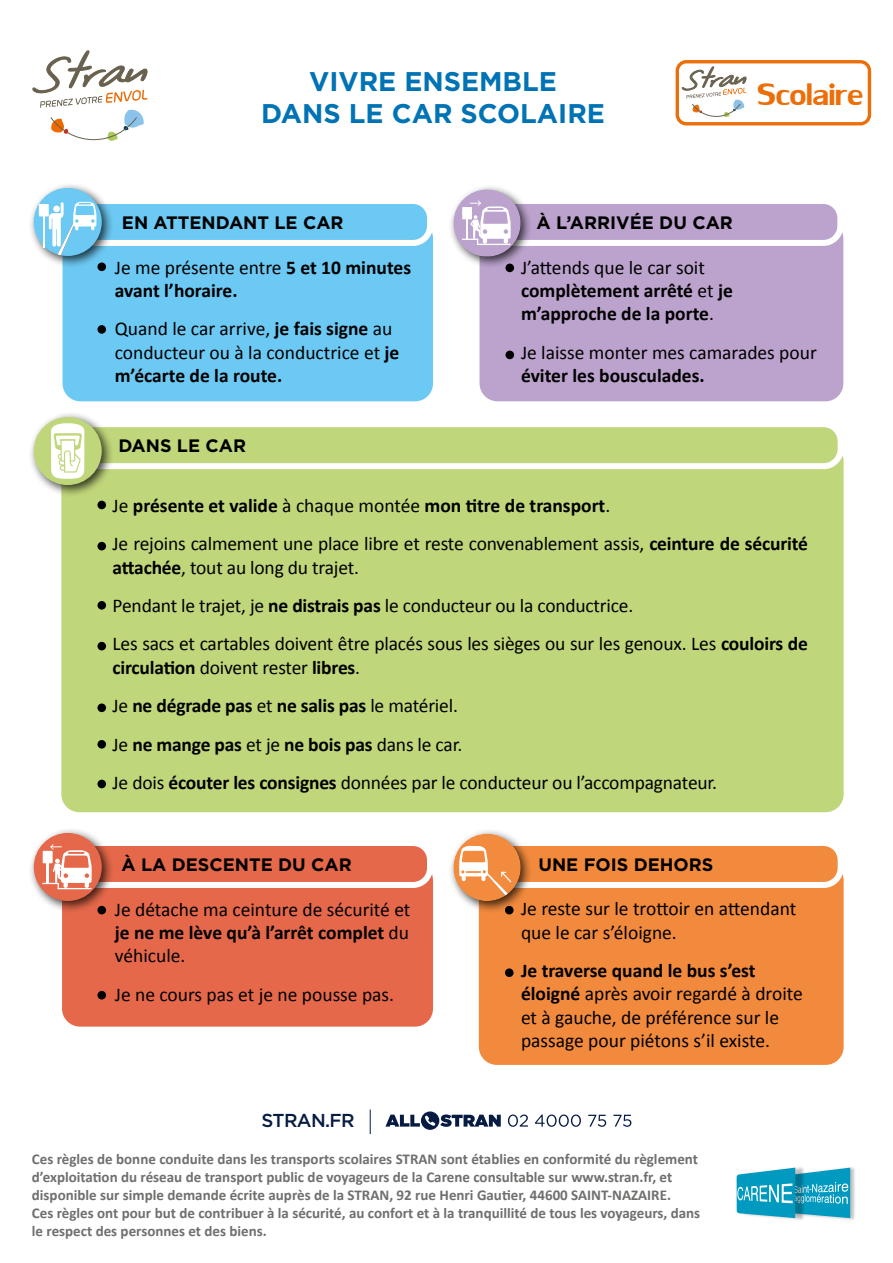
<style>
.page{position:relative;width:893px;height:1263px;background:#fff}
.page>*{position:absolute;margin:0;border:0;box-sizing:border-box;transform-origin:0 0}
.t1{font:46.2px "Lily UPC";color:#eb6e08;scale:1.04 1}
.t2{font:700 27px/32.4px "Gotham";color:#0073b4;text-align:center}
.t3{font:19.5px/23.4px "Calibri";letter-spacing:-.01em;color:#000}
.t4{font:700 19.5px/23.4px "Calibri";color:#000}
.t5{font:500 18.75px "Gotham";letter-spacing:-.035em;color:#061b42}
.t6{font:700 18px "Gotham";color:#000}
.t7{font:700 15px/18px "Calibri";color:#6f6f6e}
.s1{font-weight:400}
.s2{font-weight:700}
</style>
<div class="page">
<svg style="left:33px;top:51px;width:114px;height:90px"></svg>
<div style="left:676px;top:60px;width:195px;height:65px;border:3px solid #eb6e08;border-radius:9px"></div>
<svg style="left:682px;top:67px;width:64px;height:50px"></svg>
<div style="left:63px;top:220px;width:370px;height:181px;background:#6cc9f3;border-radius:18px"></div>
<div style="left:480px;top:220px;width:363px;height:181px;background:#bca3ce;border-radius:18px"></div>
<div style="left:57px;top:201px;width:373px;height:42px;background:#6cc9f3;border-radius:17px"></div>
<div style="left:54px;top:198px;width:379px;height:48px;border:6px solid #fff;border-radius:17px"></div>
<div style="left:483px;top:201px;width:357px;height:42px;background:#bca3ce;border-radius:17px"></div>
<div style="left:480px;top:198px;width:363px;height:48px;border:6px solid #fff;border-radius:17px"></div>
<div style="left:28px;top:182px;width:85px;height:86px;background:#000;opacity:.75"></div>
<svg style="left:34px;top:188px;width:68px;height:68px"></svg>
<div style="left:39px;top:204px;width:10px;height:12px;background:#fff"></div>
<hr style="left:43px;top:215px;width:2px;height:33px;background:#fff">
<div style="left:62px;top:862px;width:371px;height:164px;background:#e5684a;border-radius:18px"></div>
<div style="left:479px;top:862px;width:365px;height:203px;background:#f28a3d;border-radius:18px"></div>
<div style="left:61px;top:444px;width:783px;height:368px;background:#c0d67a;border-radius:18px"></div>
<div style="left:57px;top:843px;width:373px;height:42px;background:#e5684a;border-radius:17px"></div>
<div style="left:54px;top:840px;width:379px;height:48px;border:6px solid #fff;border-radius:17px"></div>
<div style="left:474px;top:843px;width:367px;height:42px;background:#f28a3d;border-radius:17px"></div>
<div style="left:471px;top:840px;width:373px;height:48px;border:6px solid #fff;border-radius:17px"></div>
<div style="left:64px;top:424px;width:777px;height:42px;background:#c0d67a;border-radius:17px"></div>
<div style="left:61px;top:421px;width:783px;height:48px;border:6px solid #fff;border-radius:17px"></div>
<div style="left:28px;top:411px;width:85px;height:86px;background:#000;opacity:.75"></div>
<div style="left:34px;top:417px;width:68px;height:68px;background:#c0d67a;border-radius:50%"></div>
<svg style="left:51px;top:417px;width:33px;height:68px"></svg>
<div style="left:28px;top:827px;width:86px;height:86px;background:#000;opacity:.75"></div>
<svg style="left:34px;top:833px;width:68px;height:68px"></svg>
<img style="left:833px;top:1167px;width:22px;height:53px">
<img style="left:781px;top:1218px;width:23px;height:2px">
<svg style="left:737px;top:1167px;width:113px;height:51px;background:#3aadc9"></svg>
<svg style="left:385px;top:1111px;width:116px;height:19px"></svg>
<svg style="left:508px;top:1114px;width:20px;height:13px"></svg>
<svg style="left:535px;top:1114px;width:46px;height:13px"></svg>
<svg style="left:588px;top:1115px;width:18px;height:12px"></svg>
<svg style="left:613px;top:1115px;width:18px;height:12px"></svg>
<svg style="left:370px;top:1109px;width:1px;height:25px"></svg>
<div style="left:97px;top:262px;width:9px;height:9px;background:#000;border-radius:50%"></div>
<div style="left:505px;top:264px;width:9px;height:8px;background:#000;border-radius:50%"></div>
<div style="left:97px;top:325px;width:9px;height:9px;background:#000;border-radius:50%"></div>
<div style="left:505px;top:351px;width:9px;height:8px;background:#000;border-radius:50%"></div>
<div style="left:97px;top:906px;width:9px;height:8px;background:#000;border-radius:50%"></div>
<div style="left:97px;top:991px;width:9px;height:8px;background:#000;border-radius:50%"></div>
<div style="left:505px;top:968px;width:9px;height:9px;background:#000;border-radius:50%"></div>
<div style="left:97px;top:501px;width:9px;height:8px;background:#000;border-radius:50%"></div>
<div style="left:97px;top:542px;width:9px;height:8px;background:#000;border-radius:50%"></div>
<div style="left:97px;top:601px;width:9px;height:9px;background:#000;border-radius:50%"></div>
<div style="left:97px;top:642px;width:9px;height:8px;background:#000;border-radius:50%"></div>
<div style="left:97px;top:703px;width:9px;height:9px;background:#000;border-radius:50%"></div>
<div style="left:97px;top:740px;width:9px;height:9px;background:#000;border-radius:50%"></div>
<div style="left:97px;top:780px;width:9px;height:8px;background:#000;border-radius:50%"></div>
<div style="left:447px;top:184px;width:85px;height:85px;background:#000;opacity:.75"></div>
<svg style="left:453px;top:189px;width:68px;height:68px"></svg>
<div style="left:447px;top:828px;width:85px;height:85px;background:#000;opacity:.75"></div>
<svg style="left:453px;top:834px;width:68px;height:67px"></svg>
<h2 class="t2" style="left:261px;top:65px;width:345px">VIVRE ENSEMBLE<br>DANS LE CAR SCOLAIRE</h2>
<h1 class="t1" style="left:757px;top:73px;width:103px">Scolaire</h1>
<p class="t6" style="left:122px;top:211px;width:223px">EN ATTENDANT LE CAR</p>
<p class="t6" style="left:537px;top:211px;width:198px">À L’ARRIVÉE DU CAR</p>
<p class="t4" style="left:115px;top:255px;width:298px"><span class="s1">Je me présente entre</span> 5 et 10 minutes avant l’horaire.</p>
<p class="t3" style="left:115px;top:316px;width:286px">Quand le car arrive, <span class="s2">je fais signe</span> au conducteur ou à la conductrice et <span class="s2">je m’écarte de la route.</span></p>
<p class="t4" style="left:521px;top:255px;width:213px"><span class="s1">J’attends que le car soit </span>complètement arrêté <span class="s1">et</span> je m’approche de la porte<span class="s1">.</span></p>
<p class="t3" style="left:521px;top:340px;width:297px">Je laisse monter mes camarades pour</p>
<p class="t4" style="left:521px;top:364px;width:185px">éviter les bousculades.</p>
<p class="t6" style="left:118px;top:434px;width:129px">DANS LE CAR</p>
<p class="t3" style="left:113px;top:485px;width:697px;line-height:38.4px">Je <span class="s2">présente et valide</span> à chaque montée <span class="s2">mon titre de transport</span>.<br>Je rejoins calmement une place libre et reste convenablement assis, <span class="s2">ceinture de sécurité</span></p>
<p class="t3" style="left:113px;top:547px;width:697px;line-height:38.4px"><span class="s2">attachée</span>, tout au long du trajet.<br>Pendant le trajet, je <span class="s2">ne distrais pas</span> le conducteur ou la conductrice.<br>Les sacs et cartables doivent être placés sous les sièges ou sur les genoux. Les <span class="s2">couloirs de</span></p>
<p class="t3" style="left:113px;top:647px;width:606px;line-height:38.4px"><span class="s2">circulation</span> doivent rester <span class="s2">libres</span>.<br>Je <span class="s2">ne dégrade pas</span> et <span class="s2">ne salis pas</span> le matériel.<br>Je <span class="s2">ne mange pas</span> et je <span class="s2">ne bois pas</span> dans le car.<br>Je dois <span class="s2">écouter les consignes</span> données par le conducteur ou l’accompagnateur.</p>
<p class="t6" style="left:121px;top:853px;width:232px">À LA DESCENTE DU CAR</p>
<p class="t6" style="left:538px;top:853px;width:177px">UNE FOIS DEHORS</p>
<p class="t3" style="left:115px;top:896px;width:297px;text-align:justify">Je détache ma ceinture de sécurité et <span class="s2">je ne me lève qu’à l’arrêt complet</span> du véhicule.</p>
<p class="t3" style="left:115px;top:982px;width:281px">Je ne cours pas et je ne pousse pas.</p>
<p class="t5" style="left:262px;top:1108px;width:95px">STRAN.FR</p>
<p class="t3" style="left:521px;top:896px;width:277px">Je reste sur le trottoir en attendant que le car s’éloigne.</p>
<p class="t3" style="left:521px;top:958px;width:283px"><span class="s2">Je traverse quand le bus s’est éloigné</span> après avoir regardé à droite et à gauche, de préférence sur le passage pour piétons s’il existe.</p>
<p class="t7" style="left:32px;top:1150px;width:670px">Ces règles de bonne conduite dans les transports scolaires STRAN sont établies en conformité du règlement d’exploitation du réseau de transport public de voyageurs de la Carene consultable sur www.stran.fr, et disponible sur simple demande écrite auprès de la STRAN, 92 rue Henri Gautier, 44600 SAINT-NAZAIRE.<br>Ces règles ont pour but de contribuer à la sécurité, au confort et à la tranquillité de tous les voyageurs, dans le respect des personnes et des biens.</p>
</div>
